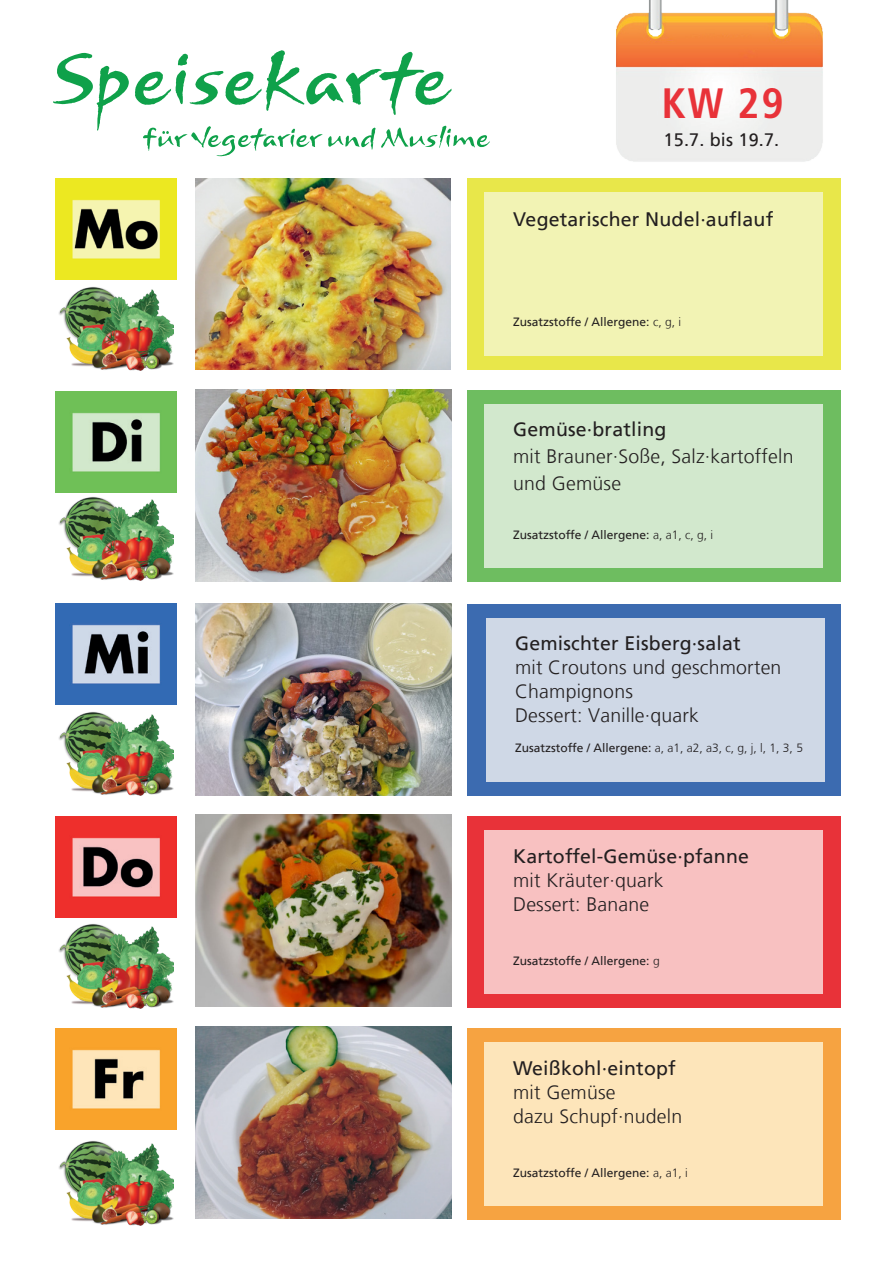
<style>
.page{position:relative;width:893px;height:1263px;background:#fff}
.page>*{position:absolute;margin:0;border:0;box-sizing:border-box;transform-origin:0 0}
.t1{font:700 42px "Frutiger Condensed BQ";color:#e83239}
.t2{font:300 19.5px/24px "Frutiger LT";letter-spacing:.01em;color:#231f20}
.t3{font:19.5px "Frutiger LT";letter-spacing:.01em;color:#231f20}
.t4{font:18px "Frutiger LT";letter-spacing:.01em;color:#231f20}
.t5{font:12px "Frutiger LT";color:#231f20}
.t6{font:300 12px "Frutiger LT";color:#231f20}
.s1{font-weight:300}
.s2{font-weight:400}
</style>
<div class="page">
<img style="left:616px;top:0;width:207px;height:162px">
<img style="left:55px;top:179px;width:121px;height:101px">
<img style="left:55px;top:392px;width:121px;height:100px">
<img style="left:55px;top:603px;width:121px;height:101px">
<img style="left:55px;top:816px;width:121px;height:101px">
<img style="left:55px;top:1029px;width:121px;height:101px">
<svg style="left:53px;top:53px;width:76px;height:78px"></svg>
<svg style="left:135px;top:50px;width:317px;height:65px"></svg>
<div style="left:467px;top:178px;width:373px;height:191px;background:#e8e74a"></div>
<div style="left:467px;top:390px;width:373px;height:191px;background:#6ebd60"></div>
<div style="left:467px;top:604px;width:373px;height:191px;background:#3c6bb0"></div>
<div style="left:486px;top:618px;width:339px;height:163px;background:#cfd8e6"></div>
<div style="left:467px;top:816px;width:373px;height:192px;background:#e83239"></div>
<div style="left:467px;top:1028px;width:373px;height:192px;background:#f6a341"></div>
<div style="left:484px;top:192px;width:339px;height:163px;background:#f2f3b4"></div>
<div style="left:484px;top:404px;width:339px;height:163px;background:#d2e8cd"></div>
<div style="left:484px;top:831px;width:339px;height:163px;background:#f8c1c1"></div>
<div style="left:484px;top:1043px;width:339px;height:163px;background:#fde5ba"></div>
<svg style="left:143px;top:126px;width:347px;height:30px"></svg>
<img style="left:59px;top:712px;width:114px;height:83px">
<img style="left:59px;top:497px;width:114px;height:84px">
<img style="left:59px;top:924px;width:114px;height:84px">
<img style="left:196px;top:390px;width:255px;height:191px">
<img style="left:196px;top:815px;width:255px;height:191px">
<img style="left:59px;top:1141px;width:114px;height:84px">
<img style="left:196px;top:1027px;width:255px;height:191px">
<img style="left:196px;top:604px;width:255px;height:191px">
<img style="left:196px;top:178px;width:254px;height:191px">
<img style="left:59px;top:287px;width:114px;height:83px">
<h1 class="t1" style="left:662px;top:76px;width:123px">KW 29</h1>
<p class="t4" style="left:664px;top:129px;width:117px">15.7. bis 19.7.</p>
<p class="t3" style="left:513px;top:208px;width:262px">Vegetarischer Nudel·auflauf</p>
<p class="t5" style="left:513px;top:314px;width:169px">Zusatzstoffe / Allergene: <span class="s1">c, g, i</span></p>
<p class="t3" style="left:513px;top:418px;width:155px">Gemüse·bratling</p>
<p class="t2" style="left:513px;top:443px;width:282px;line-height:27px">mit Brauner·Soße, Salz·kartoffeln und Gemüse</p>
<p class="t5" style="left:513px;top:528px;width:201px">Zusatzstoffe / Allergene: <span class="s1">a, a1, c, g, i</span></p>
<p class="t3" style="left:515px;top:632px;width:227px">Gemischter Eisberg·salat</p>
<p class="t2" style="left:515px;top:656px;width:268px">mit Croutons und geschmorten<br>Champignons<br>Dessert: Vanille·quark</p>
<p class="t6" style="left:515px;top:740px;width:289px"><span class="s2">Zusatzstoffe / Allergene:</span> a, a1, a2, a3, c, g, j, l, 1, 3, 5</p>
<p class="t3" style="left:513px;top:845px;width:237px">Kartoffel-Gemüse·pfanne</p>
<p class="t2" style="left:513px;top:868px;width:152px">mit Kräuter·quark<br>Dessert: Banane</p>
<p class="t5" style="left:513px;top:954px;width:148px">Zusatzstoffe / Allergene: <span class="s1">g</span></p>
<p class="t3" style="left:513px;top:1057px;width:164px">Weißkohl·eintopf</p>
<p class="t2" style="left:513px;top:1080px;width:171px">mit Gemüse<br>dazu Schupf·nudeln</p>
<p class="t5" style="left:513px;top:1166px;width:176px">Zusatzstoffe / Allergene: <span class="s1">a, a1, i</span></p>
</div>
